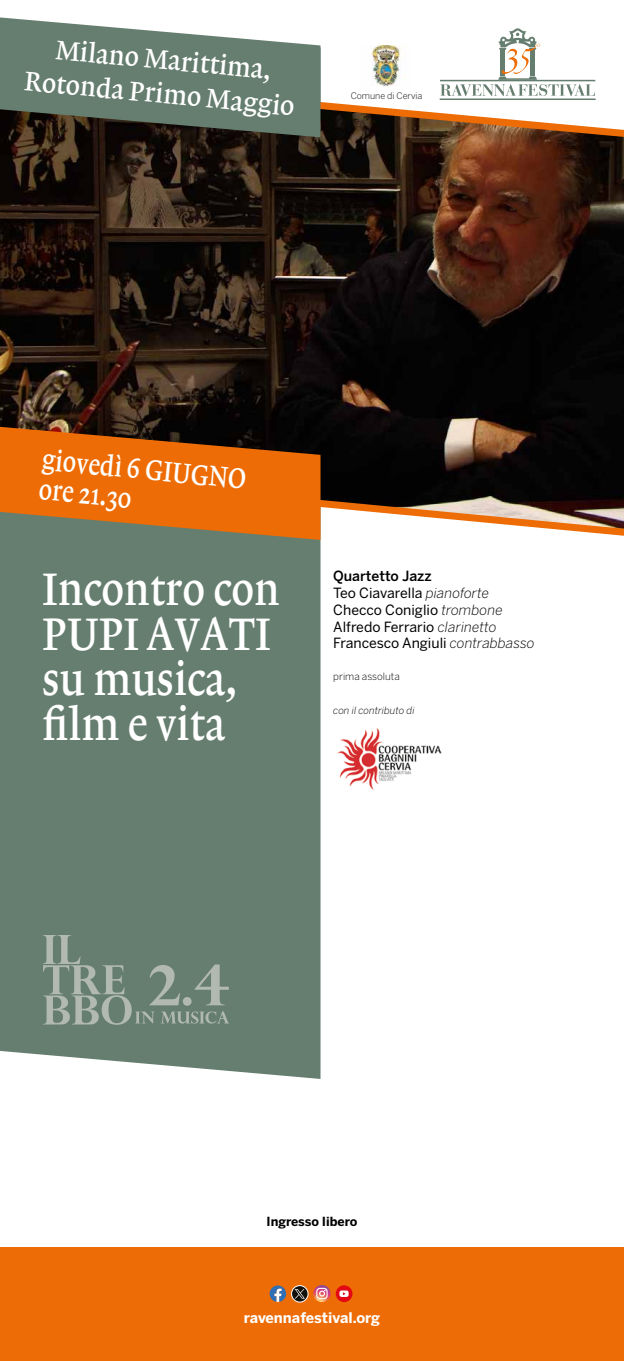
<style>
.page{position:relative;width:624px;height:1361px;background:#fff}
.page>*{position:absolute;margin:0;border:0;box-sizing:border-box;transform-origin:0 0}
.t1{font:48px/45px "Lexicon No 1 Roman B";color:#fff;scale:.85 1}
.t2{font:30px/30.3px "Lexicon No 1 Roman B";color:#fff;scale:.8 1}
.t3{font:28.4px/33.8px "Lexicon No 1 Roman B";color:#fff;text-align:center;scale:.9 1}
.t4{font:700 14.6px "Benton Sans";letter-spacing:-.005em;color:#fff}
.t5{font:14px/16.8px "Benton Sans";color:#000}
.t6{font:700 12.5px "Benton Sans";color:#000}
.t7{font:italic 300 10px "Benton Sans";color:#000}
.t8{font:300 10px "Benton Sans";color:#000}
.t9{font:300 9px "Benton Sans";color:#000}
.s1{font-weight:500}
.s2{font-weight:300;font-style:italic}
</style>
<div class="page">
<div style="left:0;top:17px;width:320px;height:1062px;background:#667e6f"></div>
<img style="left:371px;top:46px;width:33px;height:21px">
<svg style="left:498px;top:28px;width:43px;height:39px"></svg>
<svg style="left:43px;top:935px;width:186px;height:90px;background:#778b7e"></svg>
<svg style="left:0;top:67px;width:624px;height:474px;background:#3b2d24"></svg>
<img style="left:337px;top:728px;width:105px;height:62px">
<svg style="left:0;top:425px;width:320px;height:115px;background:#be6112"></svg>
<svg style="left:0;top:18px;width:320px;height:119px;background:#6f8074"></svg>
<div style="left:0;top:1247px;width:624px;height:114px;background:#ed6c05"></div>
<div style="left:336px;top:1285px;width:16px;height:17px;background:#e30613;border-radius:50%"></div>
<svg style="left:339px;top:1290px;width:9px;height:7px"></svg>
<svg style="left:269px;top:1285px;width:17px;height:17px"></svg>
<svg style="left:313px;top:1285px;width:17px;height:17px"></svg>
<svg style="left:316px;top:1288px;width:11px;height:11px"></svg>
<svg style="left:291px;top:1285px;width:17px;height:17px"></svg>
<div style="left:291px;top:1285px;width:17px;height:17px;border:1px solid #fff;border-radius:50%"></div>
<svg style="left:295px;top:1289px;width:10px;height:9px"></svg>
<h3 class="t3" style="left:29px;top:31px;width:302px;rotate:5deg">Milano Marittima,<br>Rotonda Primo Maggio</h3>
<p class="t9" style="left:350px;top:90px;width:73px">Comune di Cervia</p>
<h2 class="t2" style="left:44px;top:444px;width:258px;rotate:6deg">giovedì 6 GIUGNO ore 21.30</h2>
<h1 class="t1" style="left:43px;top:567px;width:280px">Incontro con<br>PUPI AVATI su musica, film e vita</h1>
<p class="t5" style="left:333px;top:567px;width:203px"><span class="s1">Quartetto Jazz<br></span>Teo Ciavarella <span class="s2">pianoforte<br></span>Checco Coniglio <span class="s2">trombone<br></span>Alfredo Ferrario <span class="s2">clarinetto<br></span>Francesco Angiuli <span class="s2">contrabbasso</span></p>
<p class="t8" style="left:333px;top:670px;width:68px">prima assoluta</p>
<p class="t7" style="left:333px;top:704px;width:83px">con il contributo di</p>
<p class="t6" style="left:266px;top:1213px;width:92px">Ingresso libero</p>
<p class="t4" style="left:244px;top:1309px;width:138px">ravennafestival.org</p>
</div>
